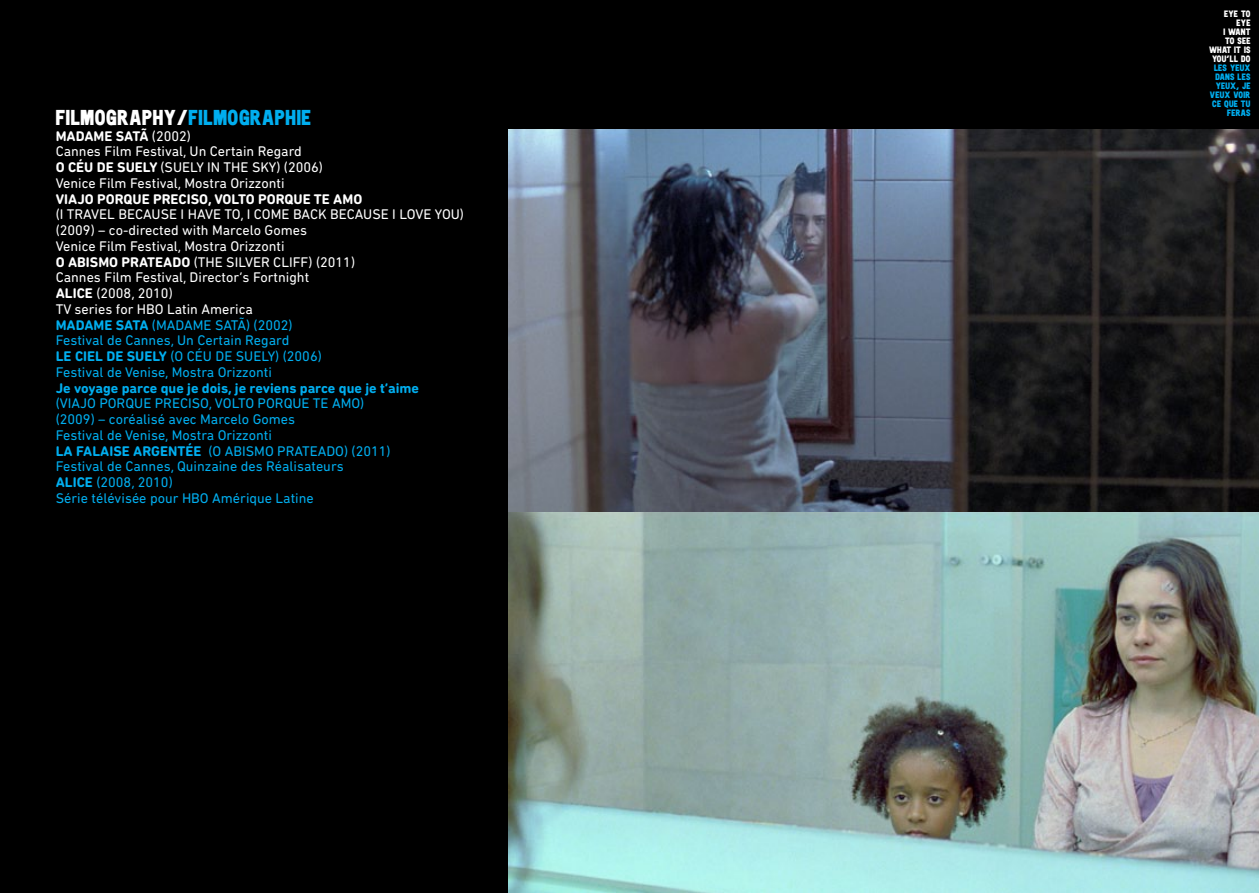
<style>
.page{position:relative;width:1259px;height:893px;background:#fff}
.page>*{position:absolute;margin:0;border:0;box-sizing:border-box;transform-origin:0 0}
.t1{font:21px "Double DNF Fill";letter-spacing:.03em;color:#fff}
.t2{font:14.25px/15.8px "DIN Next Rounded LT Pro";color:#fff}
.t3{font:14.25px/15.8px "DIN Next Rounded LT Pro";color:#00aeef}
.t4{font:700 14.25px "DIN Next Rounded LT Pro";color:#00aeef}
.t5{font:700 14.25px "DIN Next Rounded LT Pro";color:#fff}
.t6{font:9px/9px "Double DNF Fill";letter-spacing:.03em;color:#00aeef;text-align:right}
.t7{font:9px/9px "Double DNF Fill";letter-spacing:.03em;color:#fff;text-align:right}
.s1{color:#00aeef}
.s2{font-weight:700}
.s3{font-weight:700;color:#00aeef}
</style>
<div class="page">
<div style="left:629px;top:0;width:630px;height:893px;background:#000"></div>
<div style="left:0;top:0;width:629px;height:893px;background:#000"></div>
<img style="left:508px;top:130px;width:751px;height:763px">
<h1 class="t1" style="left:56px;top:104px;width:256px">FILMOGRAPHY/<span class="s1">FILMOGRAPHIE</span></h1>
<p class="t2" style="left:56px;top:128px;width:269px"><span class="s2">MADAME SATÃ</span> (2002)<br>Cannes Film Festival, Un Certain Regard<br><span class="s2">O CÉU DE SUELY</span> (SUELY IN THE SKY) (2006)<br>Venice Film Festival, Mostra Orizzonti</p>
<p class="t5" style="left:56px;top:190px;width:308px">VIAJO PORQUE PRECISO, VOLTO PORQUE TE AMO</p>
<p class="t2" style="left:56px;top:206px;width:410px">(I TRAVEL BECAUSE I HAVE TO, I COME BACK BECAUSE I LOVE YOU) (2009) – co-directed with Marcelo Gomes<br>Venice Film Festival, Mostra Orizzonti<br><span class="s2">O ABISMO PRATEADO</span> (THE SILVER CLIFF) (2011)<br>Cannes Film Festival, Director’s Fortnight<br><span class="s2">ALICE</span> (2008, 2010)<br>TV series for HBO Latin America<br><span class="s3">MADAME SATA</span> <span class="s1">(MADAME SATÃ) (2002)<br>Festival de Cannes, Un Certain Regard<br></span><span class="s3">LE CIEL DE SUELY</span> <span class="s1">(O CÉU DE SUELY) (2006)<br>Festival de Venise, Mostra Orizzonti</span></p>
<p class="t4" style="left:56px;top:379px;width:365px">Je voyage parce que je dois, je reviens parce que je t’aime</p>
<p class="t3" style="left:56px;top:395px;width:336px">(VIAJO PORQUE PRECISO, VOLTO PORQUE TE AMO) (2009) – coréalisé avec Marcelo Gomes<br>Festival de Venise, Mostra Orizzonti<br><span class="s2">LA FALAISE ARGENTÉE</span> (O ABISMO PRATEADO) (2011)<br>Festival de Cannes, Quinzaine des Réalisateurs<br><span class="s2">ALICE</span> (2008, 2010)<br>Série télévisée pour HBO Amérique Latine</p>
<p class="t7" style="left:1209px;top:9px;width:43px">EYE TO<br>EYE<br>I WANT<br>TO SEE<br>WHAT IT IS<br>YOU’LL DO</p>
<p class="t6" style="left:1210px;top:63px;width:42px">LES YEUX<br>DANS LES<br>YEUX, JE<br>VEUX VOIR<br>CE QUE TU<br>FERAS</p>
</div>
